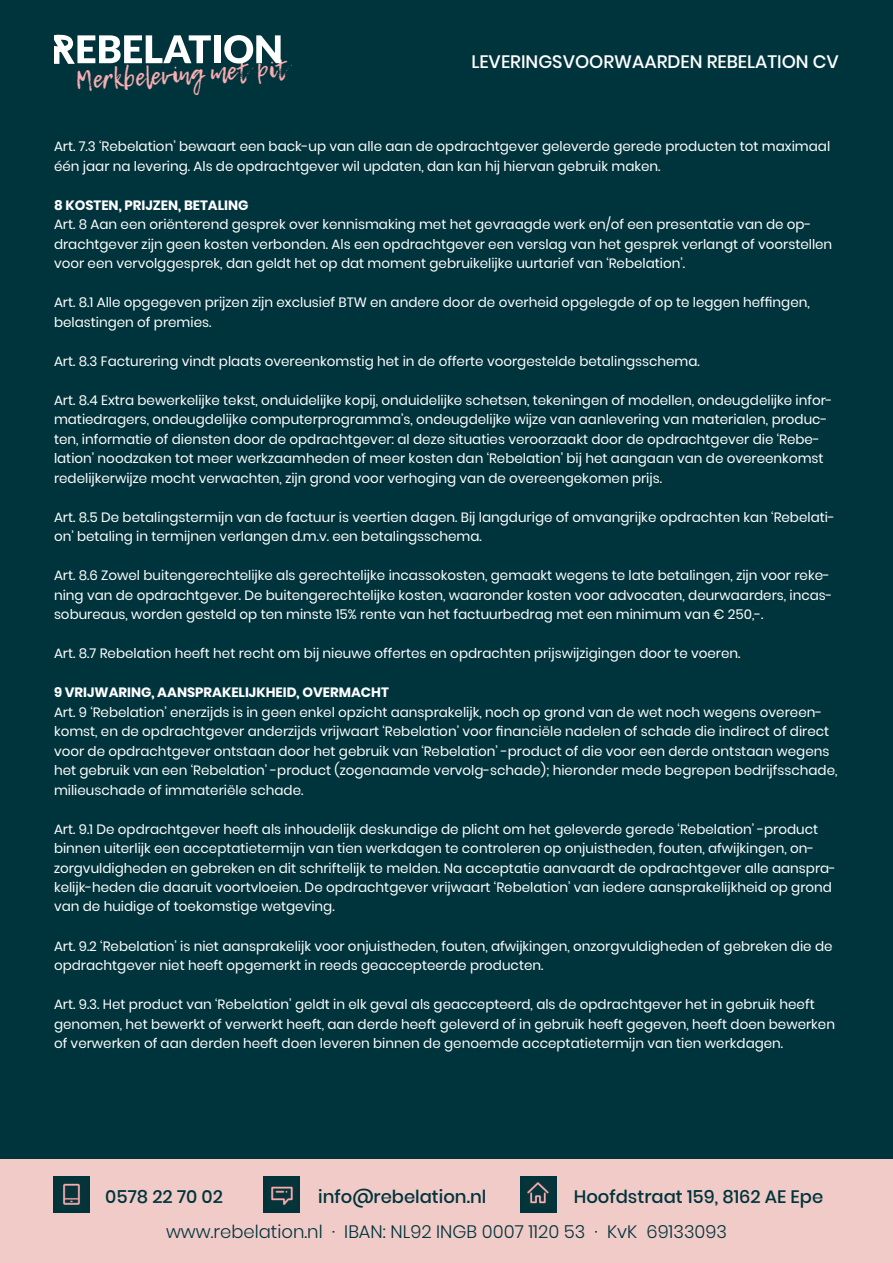
<style>
.page{position:relative;width:893px;height:1263px;background:#fff}
.page>*{position:absolute;margin:0;border:0;box-sizing:border-box;transform-origin:0 0}
.t1{font:24.9px "Lemon Tuesday";color:#f8adb0}
.t2{font:300 18px "Poppins";color:#00343c}
.t3{font:500 18px "Poppins";color:#00343c}
.t4{font:500 18px "Poppins";color:#fff}
.t5{font:13.5px/19.5px "Poppins";color:#fff}
.t6{font:700 13.5px "Poppins";color:#fff}
</style>
<div class="page">
<div style="left:0;top:0;width:893px;height:1161px;background:#00343c"></div>
<div style="left:0;top:1159px;width:893px;height:104px;background:#f0cbc8"></div>
<div style="left:54px;top:1176px;width:36px;height:36px;background:#00343c"></div>
<div style="left:264px;top:1176px;width:36px;height:36px;background:#00343c"></div>
<div style="left:520px;top:1176px;width:36px;height:36px;background:#00343c"></div>
<img style="left:63px;top:1183px;width:17px;height:22px">
<img style="left:271px;top:1186px;width:22px;height:20px">
<img style="left:527px;top:1182px;width:22px;height:22px">
<div style="left:214px;top:35px;width:7px;height:28px;background:#fff"></div>
<svg style="left:224px;top:35px;width:57px;height:29px"></svg>
<svg style="left:54px;top:34px;width:157px;height:30px"></svg>
<h1 class="t1" style="left:75px;top:67px;width:215px;rotate:-4deg">Merkbeleving met pit</h1>
<h2 class="t4" style="left:471px;top:51px;width:369px">LEVERINGSVOORWAARDEN REBELATION CV</h2>
<p class="t5" style="left:54px;top:137px;width:778px">Art. 7.3 ‘Rebelation’ bewaart een back-up van alle aan de opdrachtgever geleverde gerede producten tot maximaal één jaar na levering. Als de opdrachtgever wil updaten, dan kan hij hiervan gebruik maken.</p>
<p class="t6" style="left:54px;top:197px;width:196px">8 KOSTEN, PRIJZEN, BETALING</p>
<p class="t5" style="left:54px;top:215px;width:780px">Art. 8 Aan een oriënterend gesprek over kennismaking met het gevraagde werk en/of een presentatie van de op&shy;drachtgever zijn geen kosten verbonden. Als een opdrachtgever een verslag van het gesprek verlangt of voorstellen voor een vervolggesprek, dan geldt het op dat moment gebruikelijke uurtarief van ‘Rebelation’.</p>
<p class="t5" style="left:54px;top:293px;width:757px">Art. 8.1 Alle opgegeven prijzen zijn exclusief BTW en andere door de overheid opgelegde of op te leggen heffingen, belastingen of premies.</p>
<p class="t5" style="left:54px;top:351px;width:647px">Art. 8.3 Facturering vindt plaats overeenkomstig het in de offerte voorgestelde betalingsschema.</p>
<p class="t5" style="left:54px;top:390px;width:780px">Art. 8.4 Extra bewerkelijke tekst, onduidelijke kopij, onduidelijke schetsen, tekeningen of modellen, ondeugdelijke infor&shy;matiedragers, ondeugdelijke computerprogramma’s, ondeugdelijke wijze van aanlevering van materialen, produc&shy;ten, informatie of diensten door de opdrachtgever: al deze situaties veroorzaakt door de opdrachtgever die ‘Rebe&shy;lation’ noodzaken tot meer werkzaamheden of meer kosten dan ‘Rebelation’ bij het aangaan van de overeenkomst redelijkerwijze mocht verwachten, zijn grond voor verhoging van de overeengekomen prijs.</p>
<p class="t5" style="left:54px;top:507px;width:782px">Art. 8.5 De betalingstermijn van de factuur is veertien dagen. Bij langdurige of omvangrijke opdrachten kan ‘Rebelati&shy;on’ betaling in termijnen verlangen d.m.v. een betalingsschema.</p>
<p class="t5" style="left:54px;top:566px;width:780px">Art. 8.6 Zowel buitengerechtelijke als gerechtelijke incassokosten, gemaakt wegens te late betalingen, zijn voor reke&shy;ning van de opdrachtgever. De buitengerechtelijke kosten, waaronder kosten voor advocaten, deurwaarders, incas&shy;sobureaus, worden gesteld op ten minste 15% rente van het factuurbedrag met een minimum van € 250,-.</p>
<p class="t5" style="left:54px;top:644px;width:688px">Art. 8.7 Rebelation heeft het recht om bij nieuwe offertes en opdrachten prijswijzigingen door te voeren.</p>
<p class="t6" style="left:54px;top:684px;width:336px">9 VRIJWARING, AANSPRAKELIJKHEID, OVERMACHT</p>
<p class="t5" style="left:54px;top:702px;width:785px">Art. 9 ‘Rebelation’ enerzijds is in geen enkel opzicht aansprakelijk, noch op grond van de wet noch wegens overeen&shy;komst, en de opdrachtgever anderzijds vrijwaart ‘Rebelation’ voor financiële nadelen of schade die indirect of direct voor de opdrachtgever ontstaan door het gebruik van ‘Rebelation’ -product of die voor een derde ontstaan wegens het gebruik van een ‘Rebelation’ -product (zogenaamde vervolg-schade); hieronder mede begrepen bedrijfsschade, milieuschade of immateriële schade.</p>
<p class="t5" style="left:54px;top:819px;width:784px">Art. 9.1 De opdrachtgever heeft als inhoudelijk deskundige de plicht om het geleverde gerede ‘Rebelation’ -product binnen uiterlijk een acceptatietermijn van tien werkdagen te controleren op onjuistheden, fouten, afwijkingen, on&shy;zorgvuldigheden en gebreken en dit schriftelijk te melden. Na acceptatie aanvaardt de opdrachtgever alle aanspra&shy;kelijk-heden die daaruit voortvloeien. De opdrachtgever vrijwaart ‘Rebelation’ van iedere aansprakelijkheid op grond van de huidige of toekomstige wetgeving.</p>
<p class="t5" style="left:54px;top:936px;width:780px">Art. 9.2 ‘Rebelation’ is niet aansprakelijk voor onjuistheden, fouten, afwijkingen, onzorgvuldigheden of gebreken die de opdrachtgever niet heeft opgemerkt in reeds geaccepteerde producten.</p>
<p class="t5" style="left:54px;top:994px;width:782px">Art. 9.3. Het product van ‘Rebelation’ geldt in elk geval als geaccepteerd, als de opdrachtgever het in gebruik heeft genomen, het bewerkt of verwerkt heeft, aan derde heeft geleverd of in gebruik heeft gegeven, heeft doen bewerken of verwerken of aan derden heeft doen leveren binnen de genoemde acceptatietermijn van tien werkdagen.</p>
<h2 class="t3" style="left:105px;top:1186px;width:119px">0578 22 70 02</h2>
<h2 class="t3" style="left:318px;top:1186px;width:170px">info@rebelation.nl</h2>
<h2 class="t3" style="left:574px;top:1186px;width:251px">Hoofdstraat 159, 8162 AE Epe</h2>
<h2 class="t2" style="left:166px;top:1221px;width:562px">www.rebelation.nl · IBAN: NL92 INGB 0007 1120 53 · KvK 69133093</h2>
</div>
